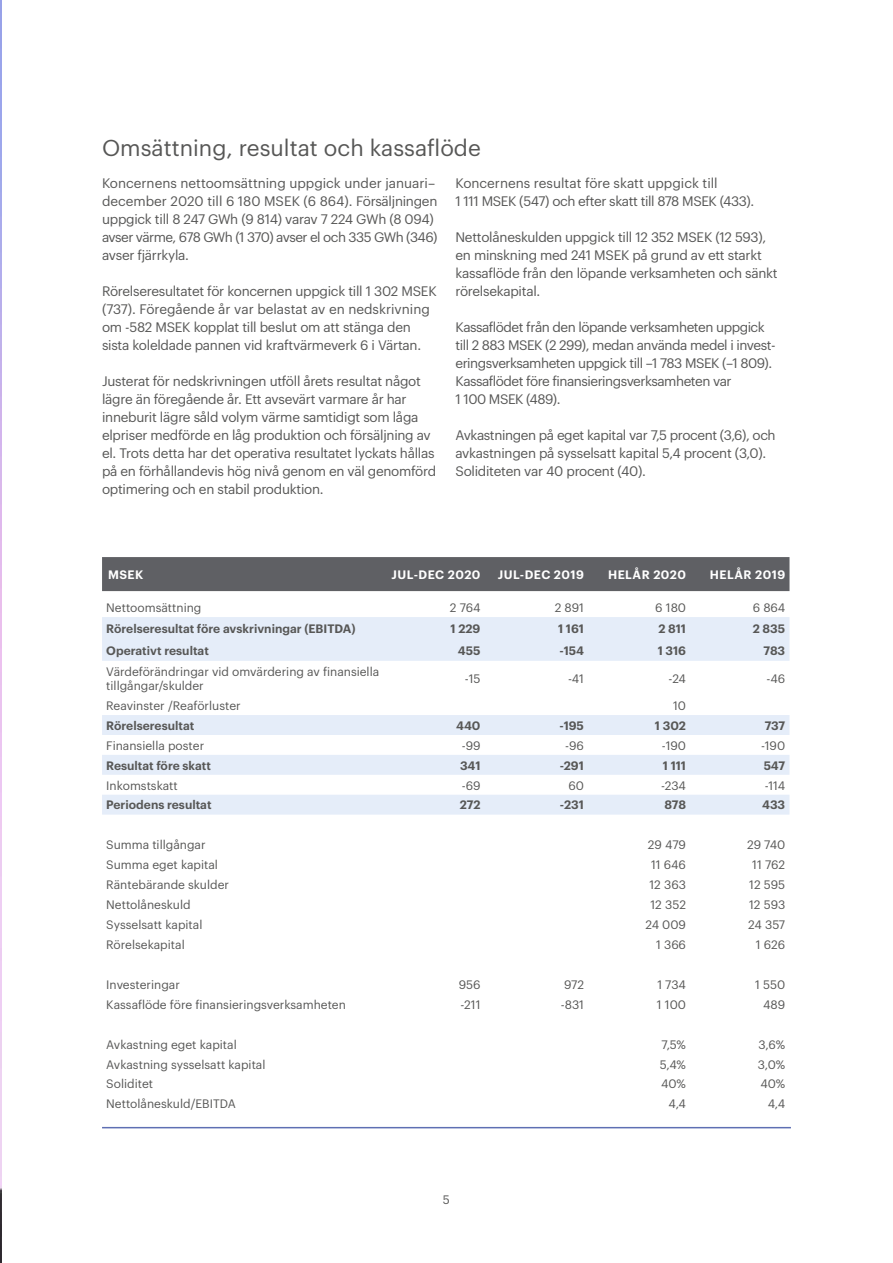
<style>
.page{position:relative;width:893px;height:1263px;background:#fff}
.page>*{position:absolute;margin:0;border:0;box-sizing:border-box;transform-origin:0 0}
.t1{font:22.5px "Graphik";color:#575756}
.t2{font:13.5px/18px "Graphik";letter-spacing:-.02em;color:#575756}
.t3{font:12px/14.4px "Graphik";color:#575756}
.t4{font:600 12px "Graphik";color:#575756}
.t5{font:600 12px "Graphik";letter-spacing:.04em;color:#fff}
</style>
<div class="page">
<img style="left:0;top:0;width:2px;height:1263px">
<div style="left:102px;top:557px;width:687px;height:34px;background:#5f6064"></div>
<svg style="left:102px;top:617px;width:687px;height:198px;fill:#e6edf9"></svg>
<hr style="left:102px;top:1127px;width:689px;height:1px;background:#5e6fb3">
<h1 class="t1" style="left:102px;top:131px;width:380px">Omsättning, resultat och kassaflöde</h1>
<p class="t2" style="left:102px;top:173px;width:337px">Koncernens nettoomsättning uppgick under januari– december 2020 till 6 180 MSEK (6 864). Försäljningen uppgick till 8 247 GWh (9 814) varav 7 224 GWh (8 094) avser värme, 678 GWh (1 370) avser el och 335 GWh (346) avser fjärrkyla.</p>
<p class="t2" style="left:102px;top:281px;width:336px">Rörelseresultatet för koncernen uppgick till 1 302 MSEK (737). Föregående år var belastat av en nedskrivning om -582 MSEK kopplat till beslut om att stänga den sista koleldade pannen vid kraftvärmeverk 6 i Värtan.</p>
<p class="t2" style="left:102px;top:371px;width:336px">Justerat för nedskrivningen utföll årets resultat något lägre än föregående år. Ett avsevärt varmare år har inneburit lägre såld volym värme samtidigt som låga elpriser medförde en låg produktion och försäljning av el. Trots detta har det operativa resultatet lyckats hållas på en förhållandevis hög nivå genom en väl genomförd optimering och en stabil produktion.</p>
<p class="t2" style="left:455px;top:173px;width:300px">Koncernens resultat före skatt uppgick till<br>1 111 MSEK (547) och efter skatt till 878 MSEK (433).</p>
<p class="t2" style="left:455px;top:227px;width:324px">Nettolåneskulden uppgick till 12 352 MSEK (12 593), en minskning med 241 MSEK på grund av ett starkt kassaflöde från den löpande verksamheten och sänkt rörelsekapital.</p>
<p class="t2" style="left:455px;top:317px;width:322px">Kassaflödet från den löpande verksamheten uppgick till 2 883 MSEK (2 299), medan använda medel i invest&shy;eringsverksamheten uppgick till –1 783 MSEK (–1 809).<br>Kassaflödet före finansieringsverksamheten var<br>1 100 MSEK (489).</p>
<p class="t2" style="left:455px;top:425px;width:322px">Avkastningen på eget kapital var 7,5 procent (3,6), och avkastningen på sysselsatt kapital 5,4 procent (3,0).<br>Soliditeten var 40 procent (40).</p>
<p class="t5" style="left:108px;top:565px;width:37px">MSEK</p>
<p class="t5" style="left:392px;top:565px;width:90px">JUL-DEC 2020</p>
<p class="t5" style="left:498px;top:565px;width:88px">JUL-DEC 2019</p>
<p class="t5" style="left:608px;top:565px;width:79px">HELÅR 2020</p>
<p class="t5" style="left:710px;top:565px;width:77px">HELÅR 2019</p>
<p class="t3" style="left:106px;top:599px;width:97px">Nettoomsättning</p>
<p class="t3" style="left:450px;top:599px;width:32px">2 764</p>
<p class="t3" style="left:555px;top:599px;width:31px">2 891</p>
<p class="t3" style="left:655px;top:599px;width:32px">6 180</p>
<p class="t3" style="left:753px;top:599px;width:34px">6 864</p>
<p class="t4" style="left:106px;top:619px;width:251px">Rörelseresultat före avskrivningar (EBITDA)</p>
<p class="t4" style="left:450px;top:619px;width:31px">1 229</p>
<p class="t4" style="left:558px;top:619px;width:27px">1 161</p>
<p class="t4" style="left:658px;top:619px;width:29px">2 811</p>
<p class="t4" style="left:753px;top:619px;width:34px">2 835</p>
<p class="t4" style="left:106px;top:641px;width:104px">Operativt resultat</p>
<p class="t4" style="left:458px;top:641px;width:24px">455</p>
<p class="t4" style="left:559px;top:641px;width:26px">-154</p>
<p class="t4" style="left:658px;top:641px;width:30px">1 316</p>
<p class="t4" style="left:764px;top:641px;width:23px">783</p>
<p class="t3" style="left:106px;top:663px;width:274px">Värdeförändringar vid omvärdering av finansiella tillgångar/skulder</p>
<p class="t3" style="left:465px;top:670px;width:17px">-15</p>
<p class="t3" style="left:568px;top:670px;width:17px">-41</p>
<p class="t3" style="left:669px;top:670px;width:19px">-24</p>
<p class="t3" style="left:767px;top:670px;width:20px">-46</p>
<p class="t3" style="left:106px;top:697px;width:136px">Reavinster /Reaförluster</p>
<p class="t3" style="left:673px;top:697px;width:14px">10</p>
<p class="t4" style="left:106px;top:716px;width:89px">Rörelseresultat</p>
<p class="t4" style="left:456px;top:716px;width:26px">440</p>
<p class="t4" style="left:559px;top:716px;width:26px">-195</p>
<p class="t4" style="left:655px;top:716px;width:33px">1 302</p>
<p class="t4" style="left:765px;top:716px;width:22px">737</p>
<p class="t3" style="left:106px;top:737px;width:99px">Finansiella poster</p>
<p class="t3" style="left:462px;top:737px;width:20px">-99</p>
<p class="t3" style="left:565px;top:737px;width:20px">-96</p>
<p class="t3" style="left:662px;top:737px;width:26px">-190</p>
<p class="t3" style="left:761px;top:737px;width:26px">-190</p>
<p class="t4" style="left:106px;top:756px;width:106px">Resultat före skatt</p>
<p class="t4" style="left:460px;top:756px;width:22px">341</p>
<p class="t4" style="left:560px;top:756px;width:26px">-291</p>
<p class="t4" style="left:663px;top:756px;width:25px">1 111</p>
<p class="t4" style="left:764px;top:756px;width:23px">547</p>
<p class="t3" style="left:106px;top:777px;width:73px">Inkomstskatt</p>
<p class="t3" style="left:462px;top:777px;width:20px">-69</p>
<p class="t3" style="left:568px;top:777px;width:17px">60</p>
<p class="t3" style="left:661px;top:777px;width:27px">-234</p>
<p class="t3" style="left:765px;top:777px;width:22px">-114</p>
<p class="t4" style="left:106px;top:796px;width:107px">Periodens resultat</p>
<p class="t4" style="left:460px;top:796px;width:22px">272</p>
<p class="t4" style="left:560px;top:796px;width:25px">-231</p>
<p class="t4" style="left:665px;top:796px;width:23px">878</p>
<p class="t4" style="left:762px;top:796px;width:25px">433</p>
<p class="t3" style="left:106px;top:837px;width:101px">Summa tillgångar</p>
<p class="t3" style="left:648px;top:837px;width:40px">29 479</p>
<p class="t3" style="left:747px;top:837px;width:40px">29 740</p>
<p class="t3" style="left:106px;top:857px;width:113px">Summa eget kapital</p>
<p class="t3" style="left:651px;top:857px;width:36px">11 646</p>
<p class="t3" style="left:752px;top:857px;width:34px">11 762</p>
<p class="t3" style="left:106px;top:877px;width:124px">Räntebärande skulder</p>
<p class="t3" style="left:649px;top:877px;width:38px">12 363</p>
<p class="t3" style="left:749px;top:877px;width:38px">12 595</p>
<p class="t3" style="left:106px;top:897px;width:86px">Nettolåneskuld</p>
<p class="t3" style="left:650px;top:897px;width:37px">12 352</p>
<p class="t3" style="left:749px;top:897px;width:38px">12 593</p>
<p class="t3" style="left:106px;top:916px;width:98px">Sysselsatt kapital</p>
<p class="t3" style="left:645px;top:916px;width:42px">24 009</p>
<p class="t3" style="left:748px;top:916px;width:38px">24 357</p>
<p class="t3" style="left:106px;top:936px;width:80px">Rörelsekapital</p>
<p class="t3" style="left:656px;top:936px;width:31px">1 366</p>
<p class="t3" style="left:756px;top:936px;width:31px">1 626</p>
<p class="t3" style="left:106px;top:976px;width:75px">Investeringar</p>
<p class="t3" style="left:459px;top:976px;width:23px">956</p>
<p class="t3" style="left:564px;top:976px;width:21px">972</p>
<p class="t3" style="left:657px;top:976px;width:30px">1 734</p>
<p class="t3" style="left:755px;top:976px;width:32px">1 550</p>
<p class="t3" style="left:106px;top:996px;width:241px">Kassaflöde före finansieringsverksamheten</p>
<p class="t3" style="left:460px;top:996px;width:22px">-211</p>
<p class="t3" style="left:561px;top:996px;width:25px">-831</p>
<p class="t3" style="left:657px;top:996px;width:31px">1 100</p>
<p class="t3" style="left:763px;top:996px;width:24px">489</p>
<p class="t3" style="left:106px;top:1036px;width:132px">Avkastning eget kapital</p>
<p class="t3" style="left:662px;top:1036px;width:26px">7,5%</p>
<p class="t3" style="left:759px;top:1036px;width:28px">3,6%</p>
<p class="t3" style="left:106px;top:1056px;width:161px">Avkastning sysselsatt kapital</p>
<p class="t3" style="left:660px;top:1056px;width:28px">5,4%</p>
<p class="t3" style="left:758px;top:1056px;width:29px">3,0%</p>
<p class="t3" style="left:106px;top:1076px;width:48px">Soliditet</p>
<p class="t3" style="left:661px;top:1076px;width:26px">40%</p>
<p class="t3" style="left:760px;top:1076px;width:26px">40%</p>
<p class="t3" style="left:106px;top:1096px;width:131px">Nettolåneskuld/EBITDA</p>
<p class="t3" style="left:668px;top:1096px;width:19px">4,4</p>
<p class="t3" style="left:768px;top:1096px;width:19px">4,4</p>
<p class="t3" style="left:443px;top:1191px;width:9px">5</p>
</div>
